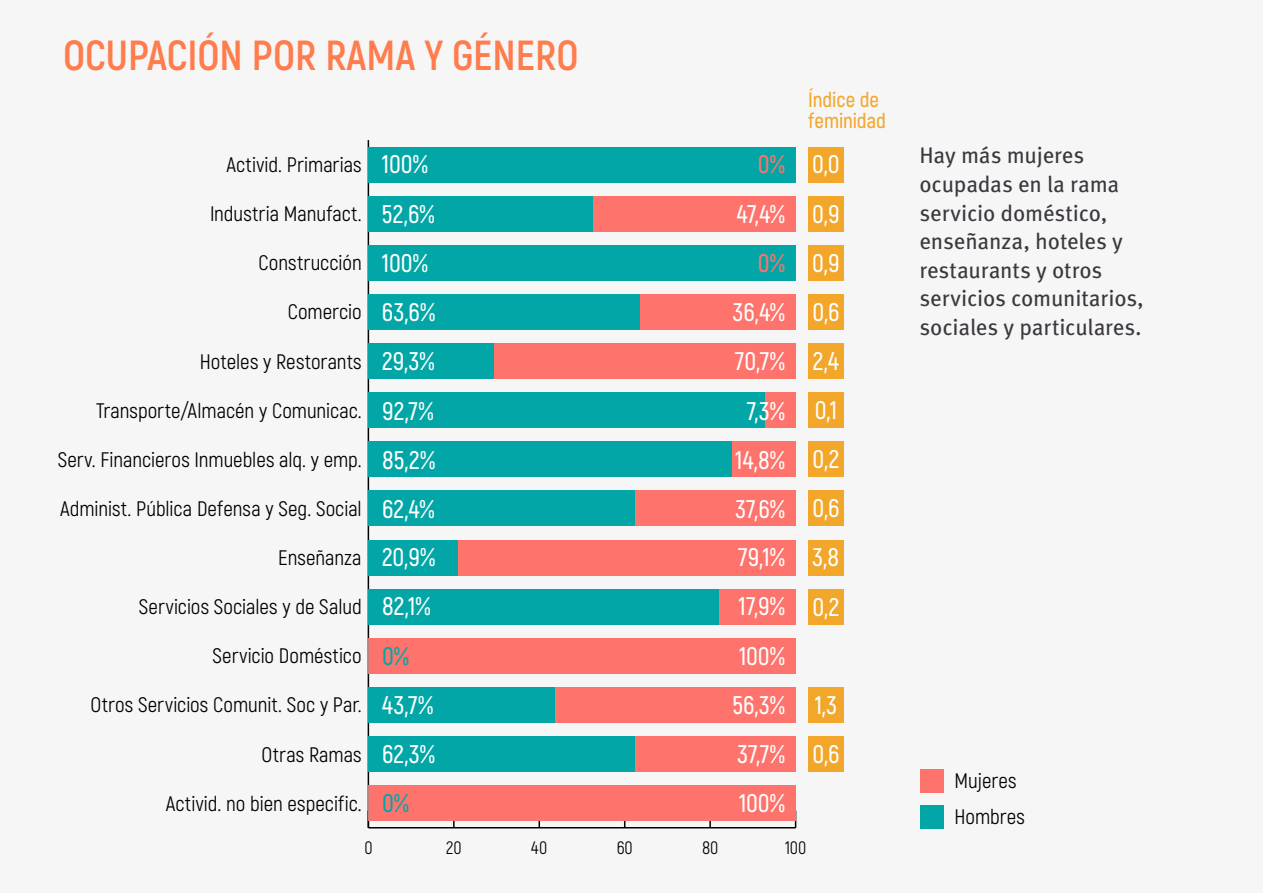
<style>
.page{position:relative;width:1263px;height:893px;background:#f6f6f6}
.page>*{position:absolute;margin:0;border:0;box-sizing:border-box;transform-origin:0 0}
.t1{font:700 42px "Akrobat";color:#ff7c4d}
.t2{font:600 25.5px/49.1px "Akrobat";letter-spacing:.005em;color:#fff}
.t3{font:600 25.5px "Akrobat";color:#03a6a6}
.t4{font:600 25.5px "Akrobat";color:#fe736c}
.t5{font:22.5px/28.5px "Meta Pro";letter-spacing:-.01em;color:#3d383f}
.t6{font:21px/36.2px "Akrobat";color:#000}
.t7{font:600 21px/21px "Akrobat";letter-spacing:-.005em;color:#f2a62a}
.t8{font:18px "Akrobat";letter-spacing:.005em;color:#000}
.s1{font-weight:600;font-size:25.5px;color:#fff}
</style>
<div class="page">
<hr style="left:368px;top:827px;width:428px;height:1px;background:#000">
<svg style="left:453px;top:821px;width:2px;height:6px"></svg>
<svg style="left:538px;top:821px;width:2px;height:6px"></svg>
<svg style="left:709px;top:821px;width:2px;height:6px"></svg>
<hr style="left:368px;top:140px;width:1px;height:688px;background:#000">
<div style="left:921px;top:769px;width:23px;height:23px;background:#fe736c"></div>
<div style="left:593px;top:196px;width:203px;height:35px;background:#fe736c"></div>
<div style="left:640px;top:294px;width:156px;height:36px;background:#fe736c"></div>
<div style="left:493px;top:343px;width:303px;height:36px;background:#fe736c"></div>
<div style="left:764px;top:393px;width:32px;height:35px;background:#fe736c"></div>
<div style="left:732px;top:442px;width:64px;height:35px;background:#fe736c"></div>
<div style="left:635px;top:491px;width:161px;height:35px;background:#fe736c"></div>
<div style="left:458px;top:540px;width:338px;height:35px;background:#fe736c"></div>
<div style="left:719px;top:589px;width:77px;height:35px;background:#fe736c"></div>
<div style="left:368px;top:638px;width:428px;height:35px;background:#fe736c"></div>
<div style="left:555px;top:687px;width:241px;height:36px;background:#fe736c"></div>
<div style="left:634px;top:736px;width:162px;height:36px;background:#fe736c"></div>
<div style="left:368px;top:785px;width:428px;height:36px;background:#fe736c"></div>
<div style="left:921px;top:805px;width:23px;height:23px;background:#03a6a6"></div>
<div style="left:368px;top:147px;width:428px;height:35px;background:#03a6a6"></div>
<div style="left:368px;top:196px;width:225px;height:35px;background:#03a6a6"></div>
<div style="left:368px;top:245px;width:428px;height:36px;background:#03a6a6"></div>
<div style="left:368px;top:294px;width:272px;height:36px;background:#03a6a6"></div>
<div style="left:368px;top:343px;width:125px;height:36px;background:#03a6a6"></div>
<div style="left:368px;top:393px;width:396px;height:35px;background:#03a6a6"></div>
<div style="left:368px;top:442px;width:364px;height:35px;background:#03a6a6"></div>
<div style="left:368px;top:491px;width:267px;height:35px;background:#03a6a6"></div>
<div style="left:368px;top:540px;width:90px;height:35px;background:#03a6a6"></div>
<div style="left:368px;top:589px;width:351px;height:35px;background:#03a6a6"></div>
<div style="left:368px;top:687px;width:187px;height:36px;background:#03a6a6"></div>
<div style="left:368px;top:736px;width:266px;height:36px;background:#03a6a6"></div>
<div style="left:808px;top:147px;width:36px;height:35px;background:#f2a62a"></div>
<div style="left:808px;top:196px;width:36px;height:35px;background:#f2a62a"></div>
<div style="left:808px;top:245px;width:36px;height:36px;background:#f2a62a"></div>
<div style="left:808px;top:294px;width:36px;height:36px;background:#f2a62a"></div>
<div style="left:808px;top:344px;width:36px;height:35px;background:#f2a62a"></div>
<div style="left:808px;top:392px;width:36px;height:36px;background:#f2a62a"></div>
<div style="left:808px;top:442px;width:36px;height:35px;background:#f2a62a"></div>
<div style="left:808px;top:491px;width:36px;height:35px;background:#f2a62a"></div>
<div style="left:808px;top:540px;width:36px;height:35px;background:#f2a62a"></div>
<div style="left:808px;top:589px;width:36px;height:35px;background:#f2a62a"></div>
<div style="left:808px;top:687px;width:36px;height:36px;background:#f2a62a"></div>
<div style="left:808px;top:736px;width:36px;height:36px;background:#f2a62a"></div>
<h1 class="t1" style="left:63px;top:29px;width:517px">OCUPACIÓN POR RAMA Y GÉNERO</h1>
<p class="t6" style="left:227px;top:147px;width:203px">Activid. Primarias <span class="s1">100%</span></p>
<p class="t2" style="left:382px;top:189px;width:55px">52,6%<br>100%<br>63,6%<br>29,3%</p>
<p class="t6" style="left:210px;top:196px;width:153px">Industria Manufact.</p>
<p class="t6" style="left:259px;top:245px;width:105px">Construcción</p>
<p class="t6" style="left:288px;top:294px;width:75px">Comercio</p>
<p class="t6" style="left:200px;top:343px;width:163px">Hoteles y Restorants</p>
<p class="t4" style="left:758px;top:149px;width:28px">0%</p>
<p class="t2" style="left:737px;top:189px;width:50px">47,4%</p>
<p class="t4" style="left:758px;top:247px;width:28px">0%</p>
<p class="t2" style="left:733px;top:287px;width:53px">36,4%<br>70,7%</p>
<p class="t6" style="left:96px;top:392px;width:267px">Transporte/Almacén y Comunicac.</p>
<p class="t6" style="left:58px;top:441px;width:305px">Serv. Financieros Inmuebles alq. y emp.</p>
<p class="t6" style="left:60px;top:491px;width:303px">Administ. Pública Defensa y Seg. Social</p>
<p class="t6" style="left:278px;top:540px;width:85px">Enseñanza</p>
<p class="t6" style="left:139px;top:589px;width:224px">Servicios Sociales y de Salud</p>
<p class="t6" style="left:213px;top:638px;width:151px">Servicio Doméstico</p>
<p class="t6" style="left:90px;top:687px;width:273px">Otros Servicios Comunit. Soc y Par.</p>
<p class="t6" style="left:262px;top:736px;width:102px">Otras Ramas</p>
<p class="t6" style="left:166px;top:785px;width:197px">Activid. no bien especific.</p>
<p class="t2" style="left:382px;top:386px;width:53px">92,7%</p>
<p class="t2" style="left:747px;top:386px;width:39px">7,3%</p>
<p class="t2" style="left:382px;top:436px;width:55px">85,2%</p>
<p class="t2" style="left:735px;top:436px;width:51px">14,8%</p>
<p class="t2" style="left:382px;top:485px;width:54px">62,4%</p>
<p class="t2" style="left:735px;top:485px;width:51px">37,6%</p>
<p class="t2" style="left:382px;top:533px;width:55px">20,9%</p>
<p class="t2" style="left:738px;top:533px;width:48px">79,1%</p>
<p class="t2" style="left:382px;top:581px;width:50px">82,1%</p>
<p class="t2" style="left:739px;top:581px;width:48px">17,9%</p>
<p class="t3" style="left:382px;top:641px;width:28px">0%</p>
<p class="t2" style="left:739px;top:632px;width:47px">100%</p>
<p class="t2" style="left:382px;top:680px;width:53px">43,7%</p>
<p class="t2" style="left:732px;top:680px;width:54px">56,3%</p>
<p class="t2" style="left:382px;top:729px;width:54px">62,3%</p>
<p class="t2" style="left:737px;top:729px;width:49px">37,7%</p>
<p class="t3" style="left:382px;top:787px;width:28px">0%</p>
<p class="t2" style="left:739px;top:778px;width:47px">100%</p>
<p class="t7" style="left:808px;top:90px;width:79px">Índice de feminidad</p>
<p class="t2" style="left:812px;top:140px;width:29px;text-align:justify">0,0<br>0,9<br>0,9<br>0,6<br>2,4<br>0,1<br>0,2<br>0,6<br>3,8<br>0,2</p>
<p class="t2" style="left:812px;top:680px;width:29px">1,3<br>0,6</p>
<p class="t8" style="left:364px;top:836px;width:10px">0</p>
<p class="t8" style="left:446px;top:836px;width:17px">20</p>
<p class="t8" style="left:531px;top:836px;width:17px">40</p>
<p class="t8" style="left:617px;top:836px;width:18px">60</p>
<p class="t8" style="left:702px;top:836px;width:18px">80</p>
<p class="t8" style="left:785px;top:836px;width:23px">100</p>
<p class="t5" style="left:919px;top:140px;width:226px">Hay más mujeres ocupadas en la rama servicio doméstico, enseñanza, hoteles y restaurants y otros servicios comunitarios, sociales y particulares.</p>
<p class="t6" style="left:954px;top:763px;width:72px">Mujeres<br>Hombres</p>
</div>
